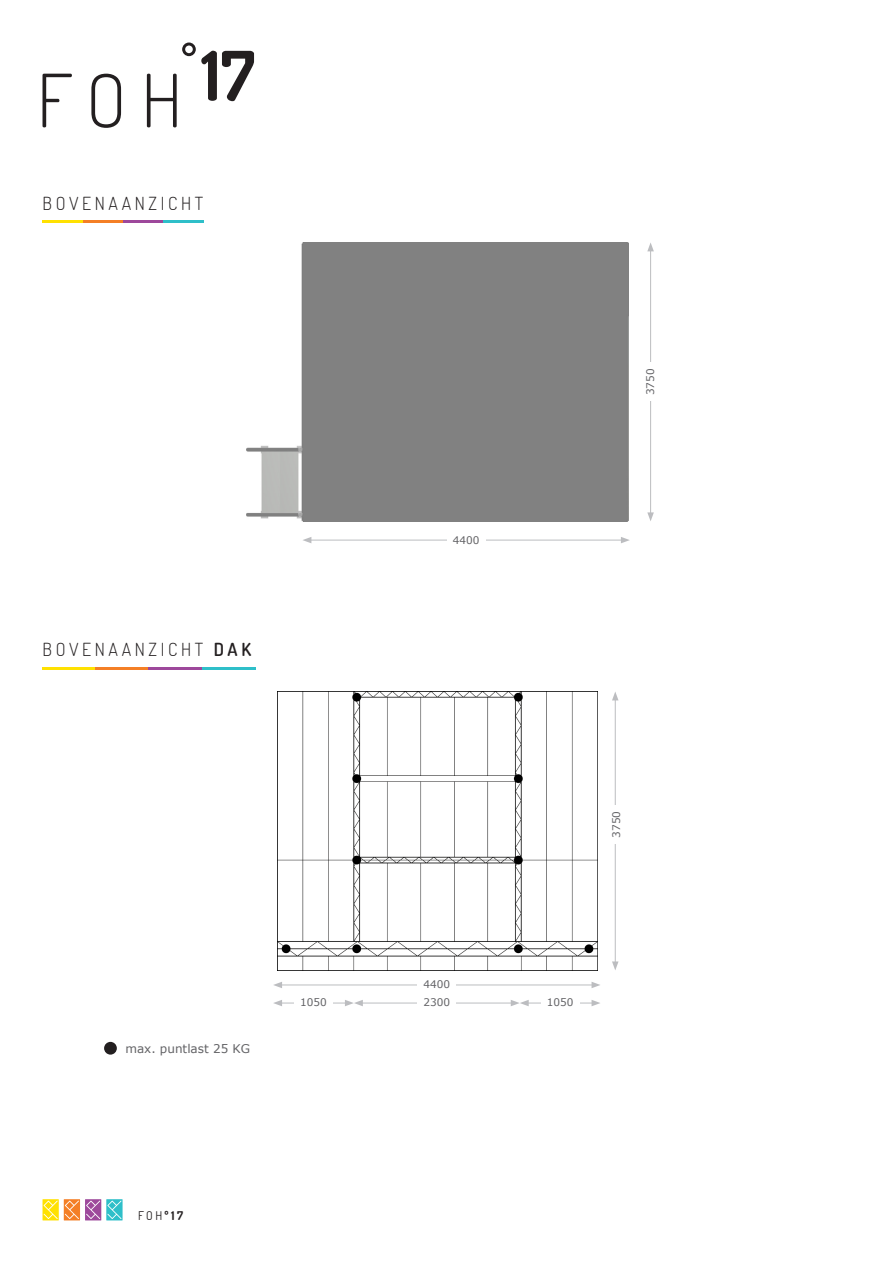
<style>
.page{position:relative;width:893px;height:1263px;background:#fff}
.page>*{position:absolute;margin:0;border:0;box-sizing:border-box;transform-origin:0 0}
.t1{font:300 18px "Dosis";letter-spacing:.2em;color:#231f20}
.t2{font:12px "Verdana";color:#636366}
.t3{font:12px "Dosis";color:#231f20}
.t4{font:10.5px "Verdana";color:#636366}
.s1{font-weight:600}
.s2{font-weight:700}
</style>
<div class="page">
<svg style="left:64px;top:1199px;width:16px;height:21px"></svg>
<svg style="left:65px;top:1200px;width:14px;height:19px"></svg>
<svg style="left:85px;top:1199px;width:16px;height:21px"></svg>
<svg style="left:86px;top:1200px;width:14px;height:19px"></svg>
<svg style="left:106px;top:1199px;width:17px;height:21px"></svg>
<svg style="left:107px;top:1200px;width:14px;height:19px"></svg>
<svg style="left:43px;top:1199px;width:16px;height:21px"></svg>
<svg style="left:44px;top:1200px;width:14px;height:19px"></svg>
<img style="left:247px;top:242px;width:382px;height:279px">
<hr style="left:650px;top:249px;width:1px;height:266px;background:#bcbdc0">
<svg style="left:647px;top:512px;width:7px;height:9px"></svg>
<svg style="left:647px;top:243px;width:7px;height:8px"></svg>
<div style="left:646px;top:363px;width:9px;height:38px;background:#fff"></div>
<hr style="left:309px;top:540px;width:314px;height:1px;background:#bcbdc0">
<svg style="left:303px;top:537px;width:8px;height:6px"></svg>
<svg style="left:621px;top:537px;width:9px;height:6px"></svg>
<div style="left:447px;top:535px;width:38px;height:10px;background:#fff"></div>
<hr style="left:43px;top:221px;width:40px;height:2px;background:#ffe101">
<hr style="left:83px;top:221px;width:40px;height:2px;background:#f47f26">
<hr style="left:123px;top:221px;width:41px;height:2px;background:#9d489b">
<hr style="left:164px;top:221px;width:40px;height:2px;background:#2ebfc9">
<hr style="left:43px;top:667px;width:53px;height:2px;background:#ffe101">
<hr style="left:96px;top:667px;width:53px;height:2px;background:#f47f26">
<hr style="left:149px;top:667px;width:53px;height:2px;background:#9d489b">
<hr style="left:202px;top:667px;width:53px;height:2px;background:#2ebfc9">
<svg style="left:43px;top:74px;width:29px;height:53px"></svg>
<svg style="left:91px;top:74px;width:30px;height:54px"></svg>
<svg style="left:147px;top:43px;width:107px;height:84px"></svg>
<img style="left:278px;top:691px;width:320px;height:279px">
<hr style="left:615px;top:698px;width:1px;height:266px;background:#bcbdc0">
<svg style="left:612px;top:961px;width:6px;height:9px"></svg>
<svg style="left:612px;top:692px;width:6px;height:8px"></svg>
<div style="left:612px;top:805px;width:9px;height:38px;background:#fff"></div>
<hr style="left:280px;top:985px;width:314px;height:1px;background:#bcbdc0">
<svg style="left:273px;top:982px;width:9px;height:6px"></svg>
<svg style="left:592px;top:982px;width:8px;height:6px"></svg>
<hr style="left:360px;top:1003px;width:153px;height:1px;background:#bcbdc0">
<hr style="left:280px;top:1003px;width:67px;height:1px;background:#bcbdc0">
<svg style="left:273px;top:1000px;width:9px;height:6px"></svg>
<svg style="left:345px;top:1000px;width:18px;height:6px"></svg>
<hr style="left:526px;top:1003px;width:68px;height:1px;background:#bcbdc0">
<svg style="left:511px;top:1000px;width:18px;height:6px"></svg>
<svg style="left:592px;top:1000px;width:8px;height:6px"></svg>
<div style="left:418px;top:980px;width:38px;height:9px;background:#fff"></div>
<div style="left:418px;top:998px;width:38px;height:10px;background:#fff"></div>
<div style="left:294px;top:998px;width:39px;height:10px;background:#fff"></div>
<div style="left:541px;top:998px;width:38px;height:10px;background:#fff"></div>
<div style="left:104px;top:1042px;width:13px;height:12px;background:#231f20;border-radius:50%"></div>
<p class="t1" style="left:43px;top:191px;width:162px">BOVENAANZICHT</p>
<p class="t1" style="left:43px;top:638px;width:210px">BOVENAANZICHT <span class="s1">DAK</span></p>
<p class="t4" style="left:453px;top:533px;width:28px">4400</p>
<p class="t4" style="left:643px;top:395px;width:28px;rotate:-90deg">3750</p>
<p class="t4" style="left:609px;top:838px;width:28px;rotate:-90deg">3750</p>
<p class="t2" style="left:125px;top:1041px;width:126px">max. puntlast 25 KG</p>
<p class="t4" style="left:423px;top:978px;width:28px">4400</p>
<p class="t4" style="left:300px;top:996px;width:28px">1050</p>
<p class="t4" style="left:423px;top:996px;width:28px">2300</p>
<p class="t4" style="left:547px;top:996px;width:28px">1050</p>
<p class="t3" style="left:138px;top:1208px;width:46px">FOH<span class="s2">º17</span></p>
</div>
